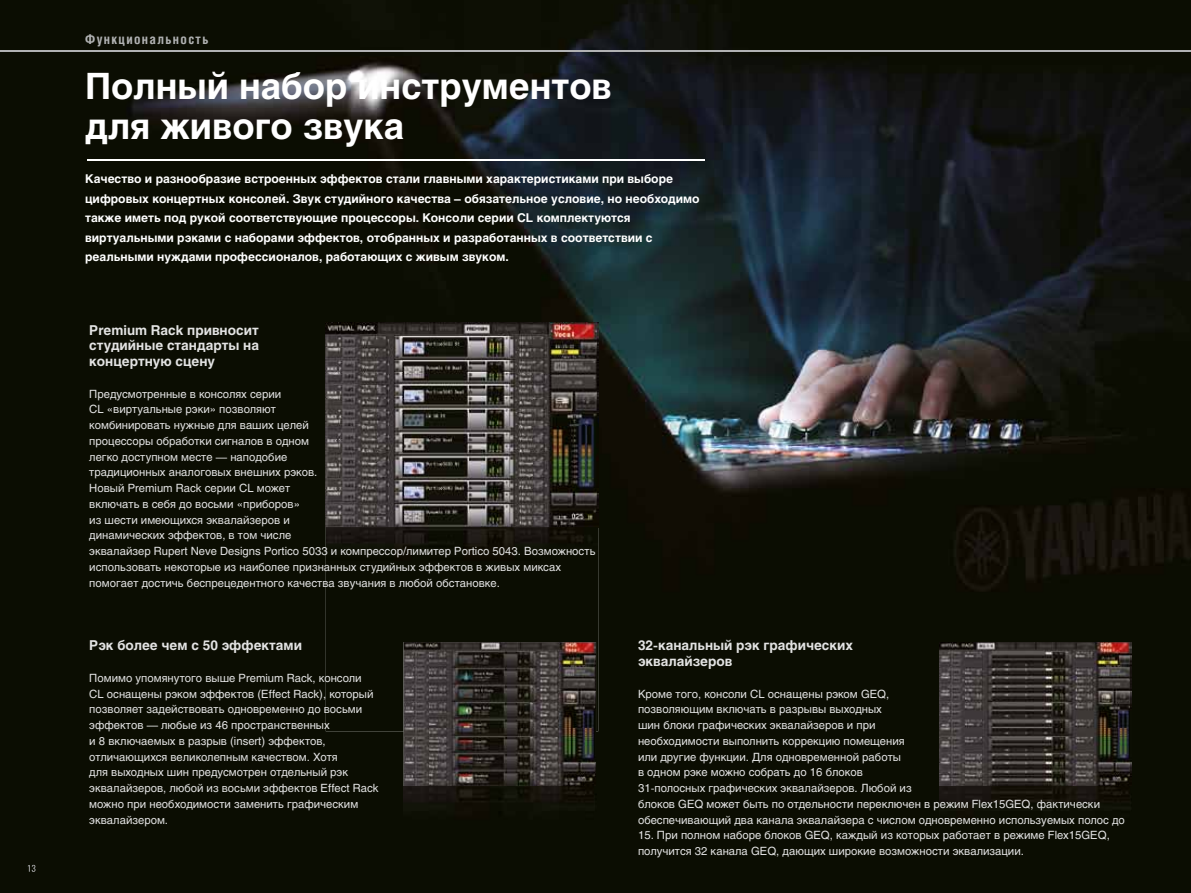
<style>
.page{position:relative;width:1191px;height:893px;background:#fff}
.page>*{position:absolute;margin:0;border:0;box-sizing:border-box;transform-origin:0 0}
.t1{font:700 36px/40.5px "Helios C";color:#fff}
.t2{font:700 13.5px/15.8px "Helios C";color:#e3e3e3;text-align:justify}
.t3{font:700 13.5px "Helios Cond";letter-spacing:.1em;color:#b1b2b3}
.t4{font:700 12px/19.5px "Helios C";color:#fff}
.t5{font:11.25px/15.8px "Helios C";color:#e3e3e3}
</style>
<div class="page">
<img style="left:0;top:0;width:1191px;height:893px">
<img style="left:326px;top:323px;width:272px;height:408px">
<img style="left:404px;top:642px;width:192px;height:251px">
<img style="left:939px;top:642px;width:193px;height:251px">
<hr style="left:0;top:50px;width:1191px;height:2px;background:#b1b2b3">
<svg style="left:28px;top:865px;width:7px;height:7px"></svg>
<hr style="left:87px;top:159px;width:618px;height:1px;background:#fff">
<p class="t3" style="left:85px;top:31px;width:125px">Функциональность</p>
<h1 class="t1" style="left:85px;top:66px;width:528px">Полный набор инструментов для живого звука</h1>
<p class="t4" style="left:85px;top:169px;width:616px">Качество и разнообразие встроенных эффектов стали главными характеристиками при выборе цифровых концертных консолей. Звук студийного качества – обязательное условие, но необходимо также иметь под рукой соответствующие процессоры. Консоли серии CL комплектуются виртуальными рэками с наборами эффектов, отобранных и разработанных в соответствии с реальными нуждами профессионалов, работающих с живым звуком.</p>
<p class="t2" style="left:89px;top:322px;width:171px">Premium Rack привносит студийные стандарты на концертную сцену</p>
<p class="t5" style="left:89px;top:386px;width:507px">Предусмотренные в консолях серии<br>CL «виртуальные рэки» позволяют<br>комбинировать нужные для ваших целей<br>процессоры обработки сигналов в одном<br>легко доступном месте — наподобие<br>традиционных аналоговых внешних рэков.<br>Новый Premium Rack серии CL может<br>включать в себя до восьми «приборов»<br>из шести имеющихся эквалайзеров и<br>динамических эффектов, в том числе<br>эквалайзер Rupert Neve Designs Portico 5033 и компрессор/лимитер Portico 5043. Возможность использовать некоторые из наиболее признанных студийных эффектов в живых миксах помогает достичь беспрецедентного качества звучания в любой обстановке.</p>
<p class="t2" style="left:89px;top:638px;width:214px">Рэк более чем с 50 эффектами</p>
<p class="t5" style="left:89px;top:670px;width:291px">Помимо упомянутого выше Premium Rack, консоли CL оснащены рэком эффектов (Effect Rack), который позволяет задействовать одновременно до восьми эффектов — любые из 46 пространственных<br>и 8 включаемых в разрыв (insert) эффектов, отличающихся великолепным качеством. Хотя<br>для выходных шин предусмотрен отдельный рэк эквалайзеров, любой из восьми эффектов Effect Rack можно при необходимости заменить графическим эквалайзером.</p>
<p class="t2" style="left:638px;top:638px;width:216px">32-канальный рэк графических эквалайзеров</p>
<p class="t5" style="left:638px;top:686px;width:488px">Кроме того, консоли CL оснащены рэком GEQ,<br>позволяющим включать в разрывы выходных<br>шин блоки графических эквалайзеров и при<br>необходимости выполнить коррекцию помещения<br>или другие функции. Для одновременной работы<br>в одном рэке можно собрать до 16 блоков<br>31-полосных графических эквалайзеров. Любой из<br>блоков GEQ может быть по отдельности переключен в режим Flex15GEQ, фактически обеспечивающий два канала эквалайзера с числом одновременно используемых полос до</p>
<p class="t5" style="left:638px;top:827px;width:473px">15. При полном наборе блоков GEQ, каждый из которых работает в режиме Flex15GEQ, получится 32 канала GEQ, дающих широкие возможности эквализации.</p>
</div>
